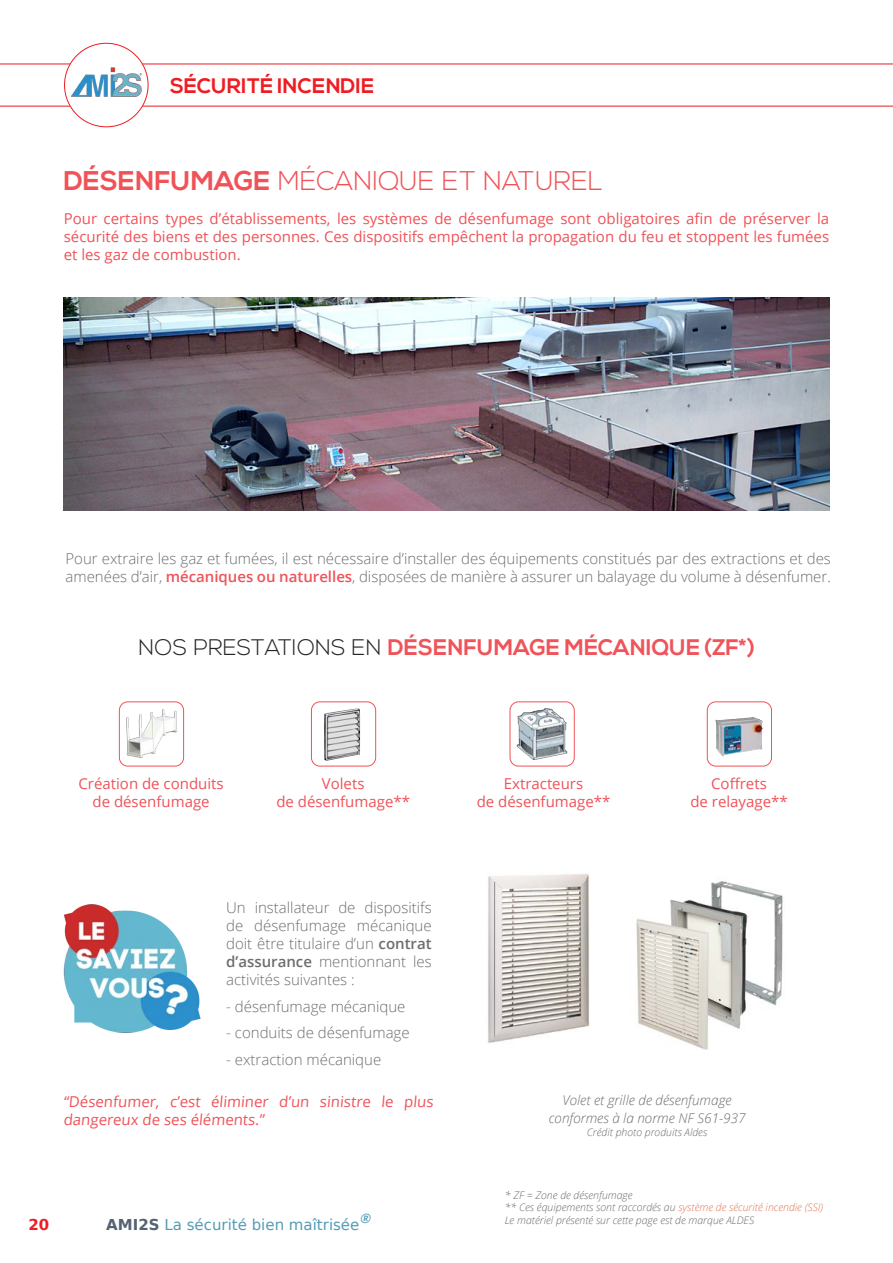
<style>
.page{position:relative;width:893px;height:1263px;background:#fff}
.page>*{position:absolute;margin:0;border:0;box-sizing:border-box;transform-origin:0 0}
.H1_Header{font:300 27px "Nexa";color:#f05258}
.H1_Header-2{font:700 22.5px "Nexa";color:#f05359}
.t1{font:700 21px "Nexa";color:#ee1d23}
.t2{font:300 15px/18px "Open Sans";color:#6c6d70}
.Big_Text_Gray{font:15px/18px "Open Sans";color:#f05258;text-align:justify}
.t3{font:15px "DejaVu Sans";color:#549cb6}
.t4{font:700 15px "DejaVu Sans";color:#ee1d23}
.Big_Text_Gray-2{font:italic 300 13.5px "Open Sans";color:#6c6d70}
.t5{font:italic 600 13.05px "Open Sans";color:#549cb6}
.Big_Text_Gray-3{font:italic 300 10.5px "Open Sans";color:#6c6d70}
.s1{font-weight:700}
.s2{font-weight:600;color:#f05258}
.s3{font-weight:300;color:#262324}
.s4{font-weight:600}
.s5{font-weight:700;color:#556272}
.s6{color:#e37556}
</style>
<div class="page">
<svg style="left:0;top:64px;width:893px;height:42px"></svg>
<div style="left:65px;top:43px;width:83px;height:84px;background:#fff;border-radius:50%"></div>
<img style="left:70px;top:67px;width:72px;height:30px">
<img style="left:488px;top:874px;width:102px;height:169px">
<img style="left:636px;top:881px;width:147px;height:168px">
<img style="left:64px;top:298px;width:765px;height:212px">
<img style="left:119px;top:702px;width:65px;height:64px">
<div style="left:119px;top:702px;width:65px;height:64px;border:1px solid #f05258;border-radius:9px"></div>
<img style="left:311px;top:702px;width:65px;height:64px">
<div style="left:311px;top:702px;width:65px;height:64px;border:1px solid #f05258;border-radius:9px"></div>
<img style="left:517px;top:708px;width:51px;height:51px">
<div style="left:510px;top:702px;width:64px;height:64px;border:1px solid #f05258;border-radius:9px"></div>
<img style="left:710px;top:704px;width:59px;height:53px">
<div style="left:707px;top:702px;width:65px;height:64px;border:1px solid #f05258;border-radius:9px"></div>
<img style="left:63px;top:904px;width:138px;height:129px">
<h3 class="t1" style="left:170px;top:74px;width:206px">SÉCURITÉ INCENDIE</h3>
<p class="H1_Header" style="left:64px;top:166px;width:540px"><span class="s1">DÉSENFUMAGE</span> MÉCANIQUE ET NATUREL</p>
<p class="Big_Text_Gray" style="left:64px;top:209px;width:767px">Pour certains types d’établissements, les systèmes de désenfumage sont obligatoires afin de préserver la sécurité des biens et des personnes. Ces dispositifs empêchent la propagation du feu et stoppent les fumées et les gaz de combustion.</p>
<p class="t2" style="left:65px;top:549px;width:767px">Pour extraire les gaz et fumées, il est nécessaire d’installer des équipements constitués par des extractions et des amenées d’air, <span class="s2">mécaniques ou naturelles</span>, disposées de manière à assurer un balayage du volume à désenfumer.</p>
<p class="H1_Header-2" style="left:138px;top:634px;width:618px"><span class="s3">NOS PRESTATIONS EN</span> DÉSENFUMAGE MÉCANIQUE (ZF*)</p>
<p class="Big_Text_Gray" style="left:79px;top:774px;width:147px">Création de conduits</p>
<p class="Big_Text_Gray" style="left:93px;top:792px;width:119px">de désenfumage</p>
<p class="Big_Text_Gray" style="left:322px;top:774px;width:44px">Volets</p>
<p class="Big_Text_Gray" style="left:276px;top:792px;width:135px">de désenfumage**</p>
<p class="t2" style="left:226px;top:898px;width:207px;text-align:justify">Un installateur de dispositifs de désenfumage mécanique doit être titulaire d’un <span class="s4">contrat d’assurance</span> mentionnant les activités suivantes :</p>
<p class="t2" style="left:226px;top:997px;width:181px">- désenfumage mécanique</p>
<p class="t2" style="left:226px;top:1023px;width:185px">- conduits de désenfumage</p>
<p class="t2" style="left:226px;top:1050px;width:157px">- extraction mécanique</p>
<p class="Big_Text_Gray" style="left:63px;top:1092px;width:373px">“Désenfumer, c’est éliminer d’un sinistre le plus dangereux de ses éléments.”</p>
<p class="t5" style="left:359px;top:1209px;width:15px">®</p>
<p class="t4" style="left:28px;top:1212px;width:22px">20</p>
<p class="t3" style="left:106px;top:1213px;width:255px"><span class="s5">AMI2S</span> La sécurité bien maîtrisée</p>
<p class="Big_Text_Gray" style="left:504px;top:774px;width:81px">Extracteurs</p>
<p class="Big_Text_Gray" style="left:477px;top:792px;width:135px">de désenfumage**</p>
<p class="Big_Text_Gray" style="left:711px;top:774px;width:57px">Coffrets</p>
<p class="Big_Text_Gray" style="left:690px;top:792px;width:99px">de relayage**</p>
<p class="Big_Text_Gray-2" style="left:563px;top:1091px;width:170px">Volet et grille de désenfumage</p>
<p class="Big_Text_Gray-2" style="left:549px;top:1109px;width:198px">conformes à la norme NF S61-937</p>
<p class="Big_Text_Gray-3" style="left:587px;top:1125px;width:122px">Crédit photo produits Aldes</p>
<p class="Big_Text_Gray-3" style="left:505px;top:1187px;width:129px">* ZF = Zone de désenfumage</p>
<p class="Big_Text_Gray-3" style="left:505px;top:1200px;width:320px">** Ces équipements sont raccordés au <span class="s6">système de sécurité incendie (SSI)</span></p>
<p class="Big_Text_Gray-3" style="left:505px;top:1213px;width:251px">Le matériel présenté sur cette page est de marque ALDES</p>
</div>
